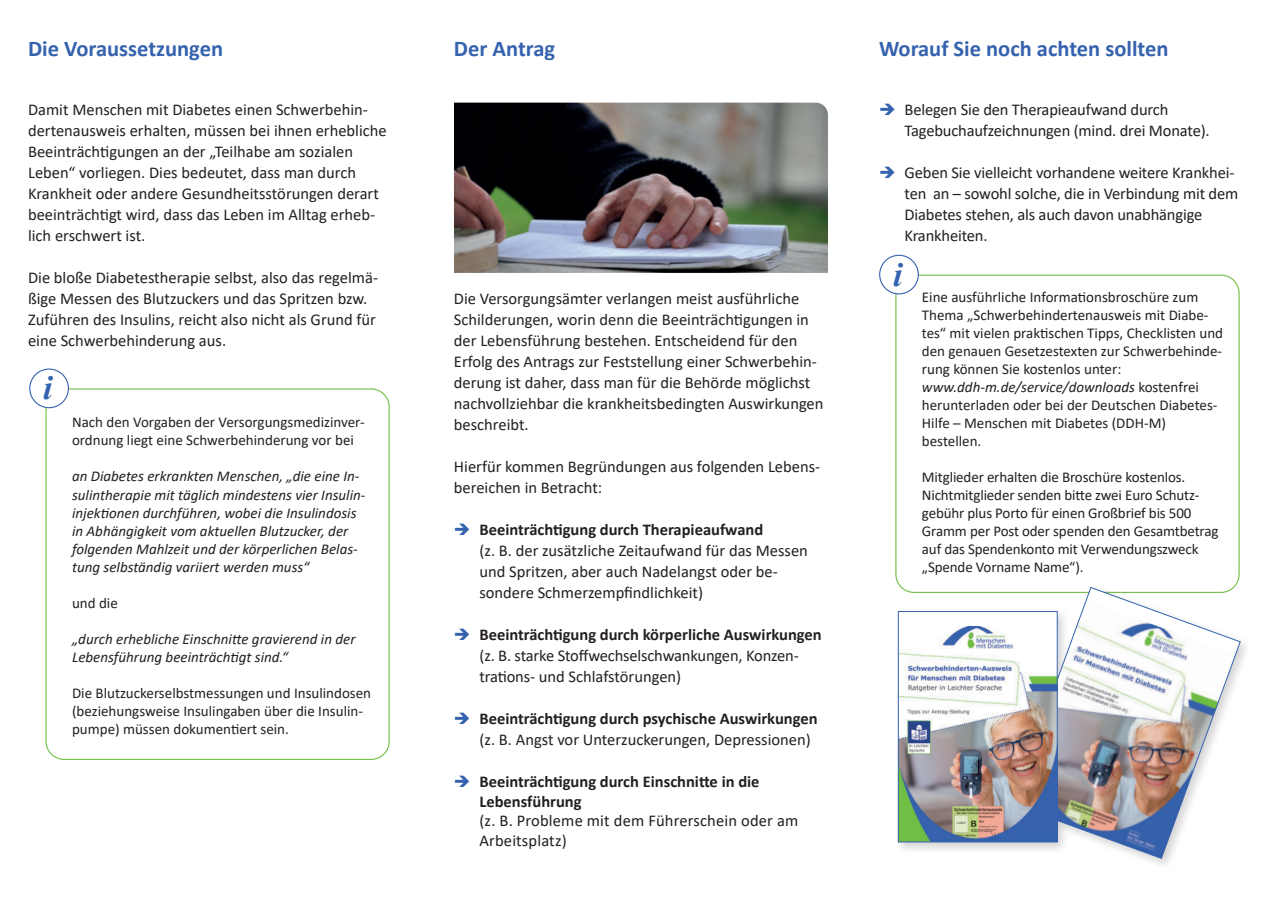
<style>
.page{position:relative;width:1274px;height:905px;background:#fff}
.page>*{position:absolute;margin:0;border:0;box-sizing:border-box;transform-origin:0 0}
.t1{font:italic 700 33.75px "Times New Roman";color:#3562ae}
.t2{font:700 22.5px "Calibri";color:#3562ae}
.t3{font:16.5px/21px "Calibri";color:#231f20}
.t4{font:700 16.5px/21px "Calibri";color:#231f20}
.t5{font:15px/18px "Calibri";color:#231f20}
.t6{font:italic 15px/18px "Calibri";color:#231f20}
.s1{color:#3562ae}
.s2{font-weight:700}
.s3{font-weight:400}
.s4{font-style:italic}
</style>
<div class="page">
<div style="left:45px;top:388px;width:344px;height:371px;border:1px solid #71bf44;border-radius:18px"></div>
<div style="left:30px;top:369px;width:38px;height:38px;background:#fff;border-radius:50%"></div>
<div style="left:29px;top:368px;width:40px;height:40px;border:1px solid #3562ae;border-radius:50%"></div>
<div style="left:879px;top:255px;width:39px;height:39px;border:1px solid #3562ae;border-radius:50%"></div>
<img style="left:454px;top:103px;width:373px;height:170px">
<div style="left:893px;top:583px;width:359px;height:287px;background:#231f20;opacity:.2"></div>
<img style="left:1010px;top:586px;width:230px;height:273px">
<div style="left:898px;top:611px;width:159px;height:230px;background:#fff"></div>
<img style="left:899px;top:626px;width:156px;height:214px">
<div style="left:897px;top:611px;width:160px;height:231px;border:1px solid #3562ae"></div>
<h2 class="t2" style="left:28px;top:40px;width:196px">Die Voraussetzungen</h2>
<p class="t3" style="left:28px;top:100px;width:360px">Damit Menschen mit Diabetes einen Schwerbehin&shy;dertenausweis erhalten, müssen bei ihnen erhebliche Beeinträchtigungen an der „Teilhabe am sozialen Leben“ vorliegen. Dies bedeutet, dass man durch Krankheit oder andere Gesundheitsstörungen derart beeinträchtigt wird, dass das Leben im Alltag erheb&shy;lich erschwert ist.</p>
<p class="t3" style="left:28px;top:267px;width:351px">Die bloße Diabetestherapie selbst, also das regelmä&shy;ßige Messen des Blutzuckers und das Spritzen bzw.<br>Zuführen des Insulins, reicht also nicht als Grund für eine Schwerbehinderung aus.</p>
<h1 class="t1" style="left:43px;top:368px;width:11px">i</h1>
<p class="t5" style="left:72px;top:414px;width:294px">Nach den Vorgaben der Versorgungsmedizinver&shy;ordnung liegt eine Schwerbehinderung vor bei</p>
<p class="t6" style="left:72px;top:468px;width:295px">an Diabetes erkrankten Menschen, „die eine In&shy;sulintherapie mit täglich mindestens vier Insulin&shy;injektionen durchführen, wobei die Insulindosis in Abhängigkeit vom aktuellen Blutzucker, der folgenden Mahlzeit und der körperlichen Belas&shy;tung selbständig variiert werden muss“</p>
<p class="t5" style="left:72px;top:594px;width:47px">und die</p>
<p class="t6" style="left:72px;top:629px;width:285px">„durch erhebliche Einschnitte gravierend in der<br>Lebensführung beeinträchtigt sind.“</p>
<p class="t5" style="left:72px;top:683px;width:300px">Die Blutzuckerselbstmessungen und Insulindosen (beziehungsweise Insulingaben über die Insulin&shy;pumpe) müssen dokumentiert sein.</p>
<h2 class="t2" style="left:454px;top:40px;width:103px">Der Antrag</h2>
<p class="t3" style="left:454px;top:288px;width:371px">Die Versorgungsämter verlangen meist ausführliche Schilderungen, worin denn die Beeinträchtigungen in der Lebensführung bestehen. Entscheidend für den Erfolg des Antrags zur Feststellung einer Schwerbehin&shy;derung ist daher, dass man für die Behörde möglichst nachvollziehbar die krankheitsbedingten Auswirkungen beschreibt.</p>
<p class="t3" style="left:454px;top:456px;width:368px">Hierfür kommen Begründungen aus folgenden Lebens&shy;bereichen in Betracht:</p>
<p class="t3" style="left:479px;top:519px;width:330px;text-indent:-26px"><span class="s1">➔</span> <span class="s2">Beeinträchtigung durch Therapieaufwand<br></span>(z. B. der zusätzliche Zeitaufwand für das Messen und Spritzen, aber auch Nadelangst oder be&shy;sondere Schmerzempfindlichkeit)</p>
<p class="t3" style="left:479px;top:624px;width:344px;text-indent:-26px"><span class="s1">➔</span> <span class="s2">Beeinträchtigung durch körperliche Auswirkungen </span>(z. B. starke Stoffwechselschwankungen, Konzen&shy;trations- und Schlafstörungen)</p>
<p class="t4" style="left:479px;top:708px;width:339px;text-indent:-26px"><span class="s1">➔</span> Beeinträchtigung durch psychische Auswirkungen <span class="s3">(z. B. Angst vor Unterzuckerungen, Depressionen)</span></p>
<p class="t4" style="left:479px;top:771px;width:281px;line-height:19.8px;text-indent:-25px"><span class="s1">➔</span> Beeinträchtigung durch Einschnitte in die<br>Lebensführung</p>
<p class="t3" style="left:479px;top:810px;width:320px;line-height:19.8px">(z. B. Probleme mit dem Führerschein oder am<br>Arbeitsplatz)</p>
<h2 class="t2" style="left:878px;top:40px;width:291px">Worauf Sie noch achten sollten</h2>
<p class="t3" style="left:904px;top:99px;width:306px;text-indent:-26px"><span class="s1">➔</span> Belegen Sie den Therapieaufwand durch<br>Tagebuchaufzeichnungen (mind. drei Monate).</p>
<p class="t3" style="left:904px;top:162px;width:335px;text-indent:-26px"><span class="s1">➔</span> Geben Sie vielleicht vorhandene weitere Krankhei&shy;ten an – sowohl solche, die in Verbindung mit dem Diabetes stehen, als auch davon unabhängige Krankheiten.</p>
<h1 class="t1" style="left:893px;top:254px;width:11px">i</h1>
<p class="t5" style="left:921px;top:287px;width:303px">Eine ausführliche Informationsbroschüre zum Thema „Schwerbehindertenausweis mit Diabe&shy;tes“ mit vielen praktischen Tipps, Checklisten und den genauen Gesetzestexten zur Schwerbehinde&shy;rung können Sie kostenlos unter: <span class="s4">www.ddh-m.de/service/downloads</span> kostenfrei herunterladen oder bei der Deutschen Diabetes-Hilfe – Menschen mit Diabetes (DDH-M) bestellen.</p>
<p class="t5" style="left:921px;top:467px;width:298px">Mitglieder erhalten die Broschüre kostenlos.<br>Nichtmitglieder senden bitte zwei Euro Schutz&shy;gebühr plus Porto für einen Großbrief bis 500<br>Gramm per Post oder spenden den Gesamtbetrag auf das Spendenkonto mit Verwendungszweck „Spende Vorname Name“).</p>
</div>
